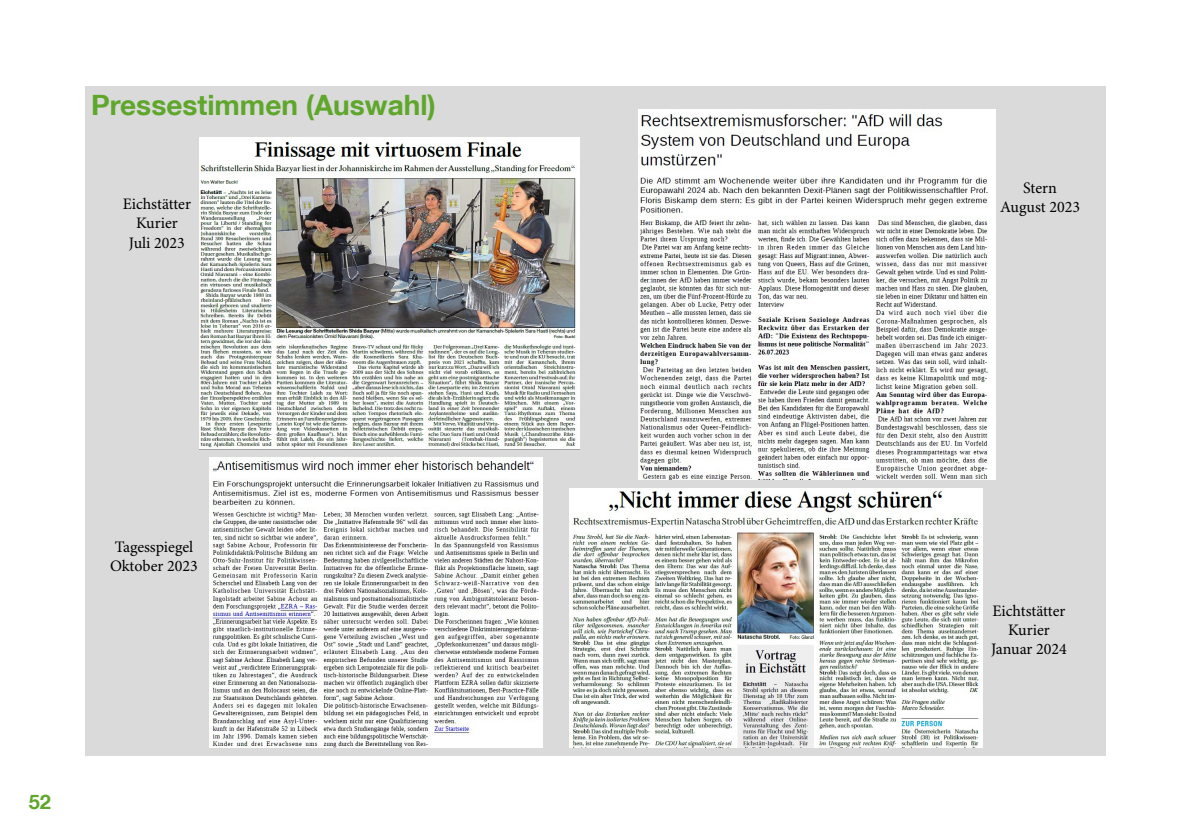
<style>
.page{position:relative;width:1191px;height:840px;background:#fff}
.page>*{position:absolute;margin:0;border:0;box-sizing:border-box;transform-origin:0 0}
.t1{font:700 28px "Helvetica Neue LT Com";color:#5ea72b}
.t2{font:700 20px "Helvetica Neue LT Com";color:#5ea72b}
.t3{font:16px/19.2px "Minion Pro";color:#000;text-align:center}
</style>
<div class="page">
<div style="left:85px;top:86px;width:1020px;height:669px;background:#dadada"></div>
<img style="left:210px;top:457px;width:332px;height:290px">
<img style="left:638px;top:110px;width:358px;height:369px">
<img style="left:199px;top:137px;width:380px;height:312px">
<img style="left:570px;top:488px;width:412px;height:259px">
<h1 class="t1" style="left:91px;top:87px;width:346px">Pressestimmen (Auswahl)</h1>
<p class="t3" style="left:123px;top:195px;width:70px">Eichstätter<br>Kurier<br>Juli 2023</p>
<p class="t3" style="left:110px;top:537px;width:89px;text-align:left">Tagesspiegel<br>Oktober 2023</p>
<p class="t2" style="left:29px;top:788px;width:24px">52</p>
<p class="t3" style="left:1000px;top:179px;width:81px">Stern<br>August 2023</p>
<p class="t3" style="left:991px;top:601px;width:77px">Eichtstätter<br>Kurier<br>Januar 2024</p>
</div>
